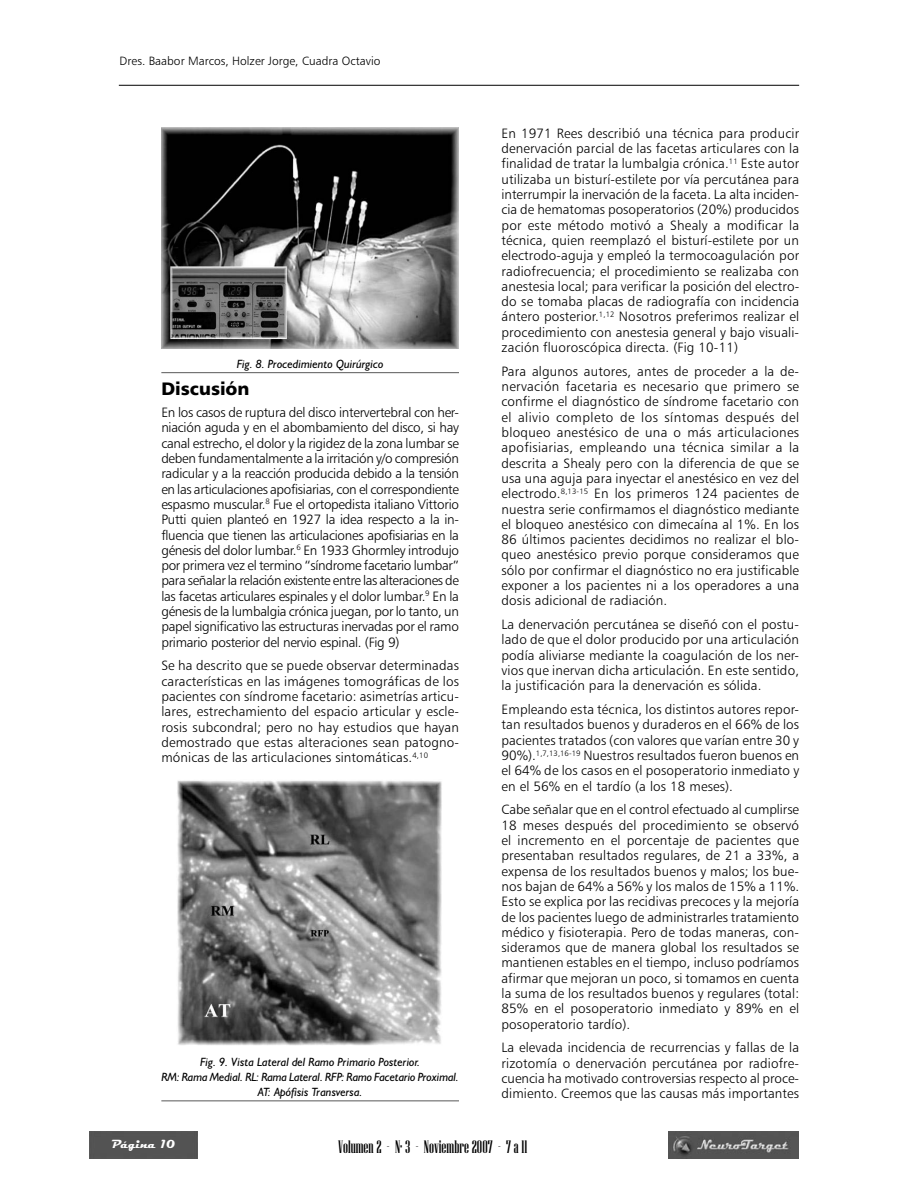
<style>
.page{position:relative;width:918px;height:1188px;background:#fff}
.page>*{position:absolute;margin:0;border:0;box-sizing:border-box;transform-origin:0 0}
.t1{font:18px "Niagara Solid";color:#000}
.t2{font:18px "Humanist 777 BT Black B";color:#000}
.t3{font:13.5px/15.3px "Humanist 777 BT Light B";letter-spacing:.01em;color:#000;text-align:justify}
.t4{font:italic 12px/15px "Humanist 521 BT";color:#000;text-align:center}
.t5{font:12px "Humanist 777 BT Light B";color:#000}
.t6{font:700 12px "Magneto";color:#fff}
</style>
<div class="page">
<hr style="left:119px;top:85px;width:680px;height:1px;background:#000">
<img style="left:669px;top:1131px;width:130px;height:28px">
<div style="left:89px;top:1131px;width:108px;height:28px;background:#535353"></div>
<img style="left:161px;top:128px;width:297px;height:221px">
<hr style="left:161px;top:372px;width:298px;height:1px;background:#585858">
<img style="left:177px;top:780px;width:265px;height:265px">
<hr style="left:161px;top:1101px;width:298px;height:1px;background:#585858">
<p class="t5" style="left:120px;top:56px;width:262px">Dres. Baabor Marcos, Holzer Jorge, Cuadra Octavio</p>
<p class="t4" style="left:237px;top:358px;width:148px">Fig. 8. Procedimiento Quirúrgico</p>
<h1 class="t2" style="left:161px;top:382px;width:90px">Discusión</h1>
<p class="t3" style="left:161px;top:406px;width:299px">En los casos de ruptura del disco intervertebral con her&shy;niación aguda y en el abombamiento del disco, si hay canal estrecho, el dolor y la rigidez de la zona lumbar se deben fundamentalmente a la irritación y/o compresión radicular y a la reacción producida debido a la tensión en las articulaciones apofisiarias, con el correspondiente espasmo muscular.<sup>8</sup> Fue el ortopedista italiano Vittorio Putti quien planteó en 1927 la idea respecto a la in&shy;fluencia que tienen las articulaciones apofisiarias en la génesis del dolor lumbar.<sup>6</sup> En 1933 Ghormley introdujo por primera vez el termino “síndrome facetario lumbar” para señalar la relación existente entre las alteraciones de las facetas articulares espinales y el dolor lumbar.<sup>9</sup> En la génesis de la lumbalgia crónica juegan, por lo tanto, un papel significativo las estructuras inervadas por el ramo primario posterior del nervio espinal. (Fig 9)</p>
<p class="t3" style="left:161px;top:659px;width:299px">Se ha descrito que se puede observar determinadas características en las imágenes tomográficas de los pacientes con síndrome facetario: asimetrías articu&shy;lares, estrechamiento del espacio articular y escle&shy;rosis subcondral; pero no hay estudios que hayan demostrado que estas alteraciones sean patogno&shy;mónicas de las articulaciones sintomáticas.<sup>4,10</sup></p>
<p class="t4" style="left:161px;top:1056px;width:299px">Fig. 9. Vista Lateral del Ramo Primario Posterior.<br>RM: Rama Medial. RL: Rama Lateral. RFP: Ramo Facetario Proximal.<br>AT: Apófisis Transversa.</p>
<p class="t3" style="left:502px;top:127px;width:299px">En 1971 Rees describió una técnica para producir denervación parcial de las facetas articulares con la finalidad de tratar la lumbalgia crónica.<sup>11</sup> Este autor utilizaba un bisturí-estilete por vía percutánea para interrumpir la inervación de la faceta. La alta inciden&shy;cia de hematomas posoperatorios (20%) producidos por este método motivó a Shealy a modificar la técnica, quien reemplazó el bisturí-estilete por un electrodo-aguja y empleó la termocoagulación por radiofrecuencia; el procedimiento se realizaba con anestesia local; para verificar la posición del electro&shy;do se tomaba placas de radiografía con incidencia ántero posterior.<sup>1,12</sup> Nosotros preferimos realizar el procedimiento con anestesia general y bajo visuali&shy;zación fluoroscópica directa. (Fig 10-11)</p>
<p class="t3" style="left:502px;top:365px;width:299px">Para algunos autores, antes de proceder a la de&shy;nervación facetaria es necesario que primero se confirme el diagnóstico de síndrome facetario con el alivio completo de los síntomas después del bloqueo anestésico de una o más articulaciones apofisiarias, empleando una técnica similar a la descrita a Shealy pero con la diferencia de que se usa una aguja para inyectar el anestésico en vez del electrodo.<sup>8,13-15</sup> En los primeros 124 pacientes de nuestra serie confirmamos el diagnóstico mediante el bloqueo anestésico con dimecaína al 1%. En los 86 últimos pacientes decidimos no realizar el blo&shy;queo anestésico previo porque consideramos que sólo por confirmar el diagnóstico no era justificable exponer a los pacientes ni a los operadores a una dosis adicional de radiación.</p>
<p class="t3" style="left:502px;top:618px;width:299px">La denervación percutánea se diseñó con el postu&shy;lado de que el dolor producido por una articulación podía aliviarse mediante la coagulación de los ner&shy;vios que inervan dicha articulación. En este sentido, la justificación para la denervación es sólida.</p>
<p class="t3" style="left:502px;top:703px;width:299px">Empleando esta técnica, los distintos autores repor&shy;tan resultados buenos y duraderos en el 66% de los pacientes tratados (con valores que varían entre 30 y 90%).<sup>1,7,13,16-19</sup> Nuestros resultados fueron buenos en el 64% de los casos en el posoperatorio inmediato y en el 56% en el tardío (a los 18 meses).</p>
<p class="t3" style="left:502px;top:803px;width:299px">Cabe señalar que en el control efectuado al cumplirse 18 meses después del procedimiento se observó el incremento en el porcentaje de pacientes que presentaban resultados regulares, de 21 a 33%, a expensa de los resultados buenos y malos; los bue&shy;nos bajan de 64% a 56% y los malos de 15% a 11%.<br>Esto se explica por las recidivas precoces y la mejoría de los pacientes luego de administrarles tratamiento médico y fisioterapia. Pero de todas maneras, con&shy;sideramos que de manera global los resultados se mantienen estables en el tiempo, incluso podríamos afirmar que mejoran un poco, si tomamos en cuenta la suma de los resultados buenos y regulares (total:<br>85% en el posoperatorio inmediato y 89% en el posoperatorio tardío).</p>
<p class="t3" style="left:502px;top:1041px;width:299px">La elevada incidencia de recurrencias y fallas de la rizotomía o denervación percutánea por radiofre&shy;cuencia ha motivado controversias respecto al proce&shy;dimiento. Creemos que las causas más importantes</p>
<p class="t6" style="left:111px;top:1137px;width:66px">Página 10</p>
<h1 class="t1" style="left:338px;top:1140px;width:191px">Volumen 2 - N· 3 - Noviembre 2007 - 7 a 11</h1>
</div>
